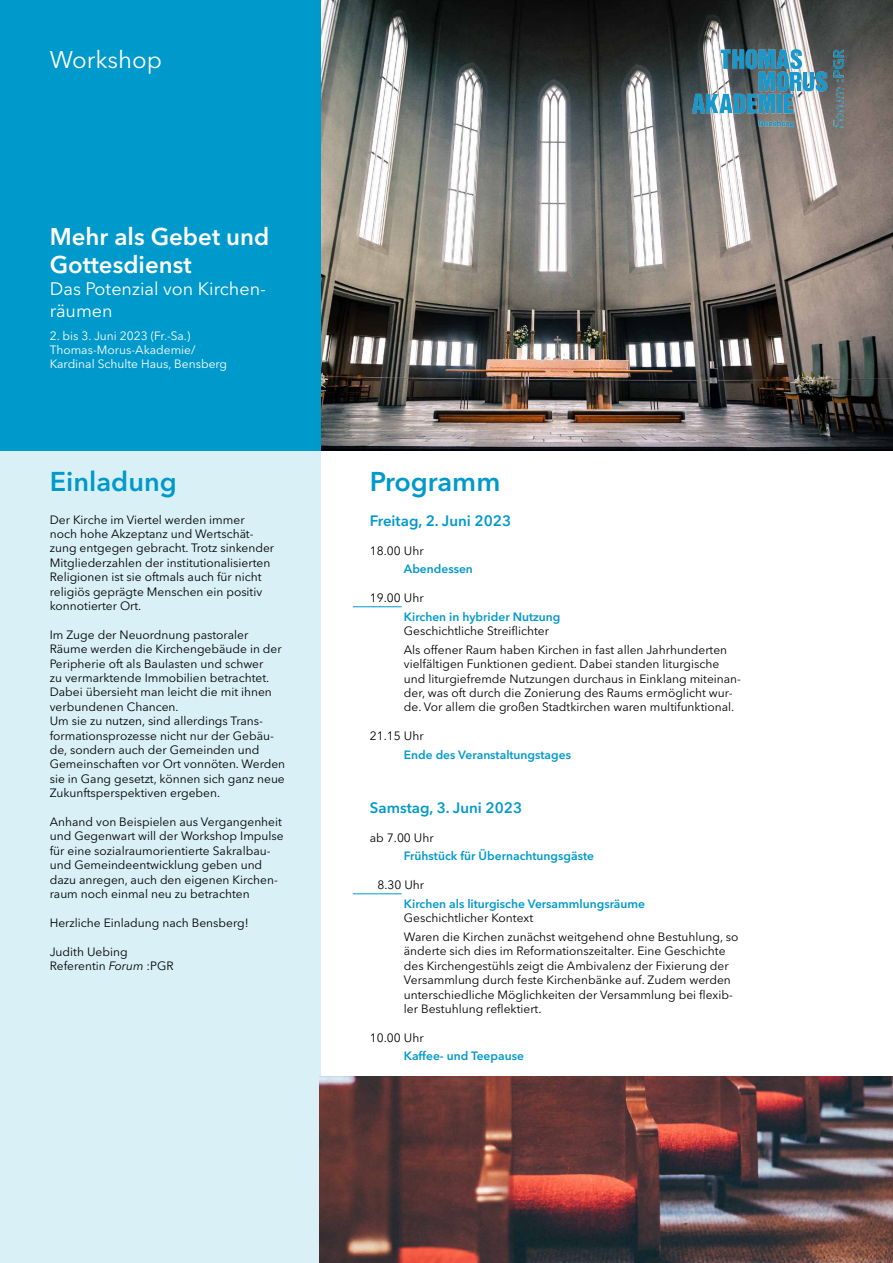
<style>
.page{position:relative;width:893px;height:1263px;background:#fff}
.page>*{position:absolute;margin:0;border:0;box-sizing:border-box;transform-origin:0 0}
.t1{font:600 27px "Avenir Next LT Pro";color:#09c}
.t2{font:600 24px/28.8px "Avenir Next LT Pro";color:#fff}
.t3{font:24px "Avenir Next LT Pro";color:#fff}
.t4{font:18px/21.6px "Avenir Next LT Pro";color:#fff}
.t5{font:600 15px "Avenir Next LT Pro";color:#09c}
.t6{font:12px/14.4px "Avenir Next LT Pro";color:#000}
.t7{font:600 12px "Avenir Next LT Pro";color:#09c}
.t8{font:12px/14.4px "Avenir Next LT Pro";color:#fff}
.s1{font-style:italic}
</style>
<div class="page">
<img style="left:320px;top:0;width:573px;height:451px">
<div style="left:0;top:451px;width:320px;height:812px;background:#d9f0f7"></div>
<div style="left:0;top:0;width:320px;height:451px;background:#09c"></div>
<img style="left:320px;top:1077px;width:573px;height:186px">
<hr style="left:353px;top:606px;width:49px;height:1px;background:#09c">
<hr style="left:353px;top:893px;width:49px;height:1px;background:#09c">
<img style="left:692px;top:50px;width:151px;height:85px">
<h2 class="t3" style="left:50px;top:45px;width:114px">Workshop</h2>
<h2 class="t2" style="left:50px;top:222px;width:221px">Mehr als Gebet und<br>Gottesdienst</h2>
<h3 class="t4" style="left:50px;top:278px;width:218px">Das Potenzial von Kirchen&shy;räumen</h3>
<p class="t8" style="left:50px;top:328px;width:179px">2. bis 3. Juni 2023 (Fr.-Sa.)<br>Thomas-Morus-Akademie/<br>Kardinal Schulte Haus, Bensberg</p>
<h1 class="t1" style="left:50px;top:465px;width:129px">Einladung</h1>
<h1 class="t1" style="left:370px;top:465px;width:132px">Programm</h1>
<p class="t6" style="left:50px;top:512px;width:226px">Der Kirche im Viertel werden immer noch hohe Akzeptanz und Wertschät&shy;zung entgegen gebracht. Trotz sinkender Mitgliederzahlen der institutionalisierten Religionen ist sie oftmals auch für nicht religiös geprägte Menschen ein positiv konnotierter Ort.</p>
<p class="t6" style="left:50px;top:627px;width:237px">Im Zuge der Neuordnung pastoraler Räume werden die Kirchengebäude in der Peripherie oft als Baulasten und schwer<br>zu vermarktende Immobilien betrachtet.<br>Dabei übersieht man leicht die mit ihnen verbundenen Chancen.<br>Um sie zu nutzen, sind allerdings Trans&shy;formationsprozesse nicht nur der Gebäu&shy;de, sondern auch der Gemeinden und Gemeinschaften vor Ort vonnöten. Werden sie in Gang gesetzt, können sich ganz neue Zukunftsperspektiven ergeben.</p>
<p class="t6" style="left:50px;top:815px;width:235px">Anhand von Beispielen aus Vergangenheit und Gegenwart will der Workshop Impulse für eine sozialraumorientierte Sakralbau&shy;und Gemeindeentwicklung geben und dazu anregen, auch den eigenen Kirchen&shy;raum noch einmal neu zu betrachten</p>
<p class="t6" style="left:50px;top:915px;width:200px">Herzliche Einladung nach Bensberg!</p>
<p class="t6" style="left:50px;top:944px;width:125px">Judith Uebing<br>Referentin <span class="s1">Forum</span> :PGR</p>
<p class="t5" style="left:370px;top:511px;width:143px">Freitag, 2. Juni 2023</p>
<p class="t6" style="left:370px;top:543px;width:55px">18.00 Uhr</p>
<p class="t7" style="left:404px;top:562px;width:70px">Abendessen</p>
<p class="t6" style="left:370px;top:591px;width:55px">19.00 Uhr</p>
<p class="t7" style="left:404px;top:609px;width:158px">Kirchen in hybrider Nutzung</p>
<p class="t6" style="left:404px;top:622px;width:325px;line-height:18.6px">Geschichtliche Streiflichter<br>Als offener Raum haben Kirchen in fast allen Jahrhunderten</p>
<p class="t6" style="left:404px;top:657px;width:339px">vielfältigen Funktionen gedient. Dabei standen liturgische und liturgiefremde Nutzungen durchaus in Einklang miteinan&shy;der, was oft durch die Zonierung des Raums ermöglicht wur&shy;de. Vor allem die großen Stadtkirchen waren multifunktional.</p>
<p class="t6" style="left:370px;top:729px;width:55px">21.15 Uhr</p>
<p class="t7" style="left:404px;top:747px;width:169px">Ende des Veranstaltungstages</p>
<p class="t5" style="left:370px;top:798px;width:154px">Samstag, 3. Juni 2023</p>
<p class="t6" style="left:370px;top:830px;width:65px">ab 7.00 Uhr</p>
<p class="t7" style="left:404px;top:849px;width:192px">Frühstück für Übernachtungsgäste</p>
<p class="t6" style="left:377px;top:878px;width:48px">8.30 Uhr</p>
<p class="t7" style="left:404px;top:896px;width:243px">Kirchen als liturgische Versammlungsräume</p>
<p class="t6" style="left:404px;top:909px;width:336px;line-height:18.6px">Geschichtlicher Kontext<br>Waren die Kirchen zunächst weitgehend ohne Bestuhlung, so</p>
<p class="t6" style="left:404px;top:944px;width:330px">änderte sich dies im Reformationszeitalter. Eine Geschichte des Kirchengestühls zeigt die Ambivalenz der Fixierung der Versammlung durch feste Kirchenbänke auf. Zudem werden unterschiedliche Möglichkeiten der Versammlung bei flexib&shy;ler Bestuhlung reflektiert.</p>
<p class="t6" style="left:370px;top:1030px;width:55px">10.00 Uhr</p>
<p class="t7" style="left:404px;top:1049px;width:121px">Kaffee- und Teepause</p>
</div>
